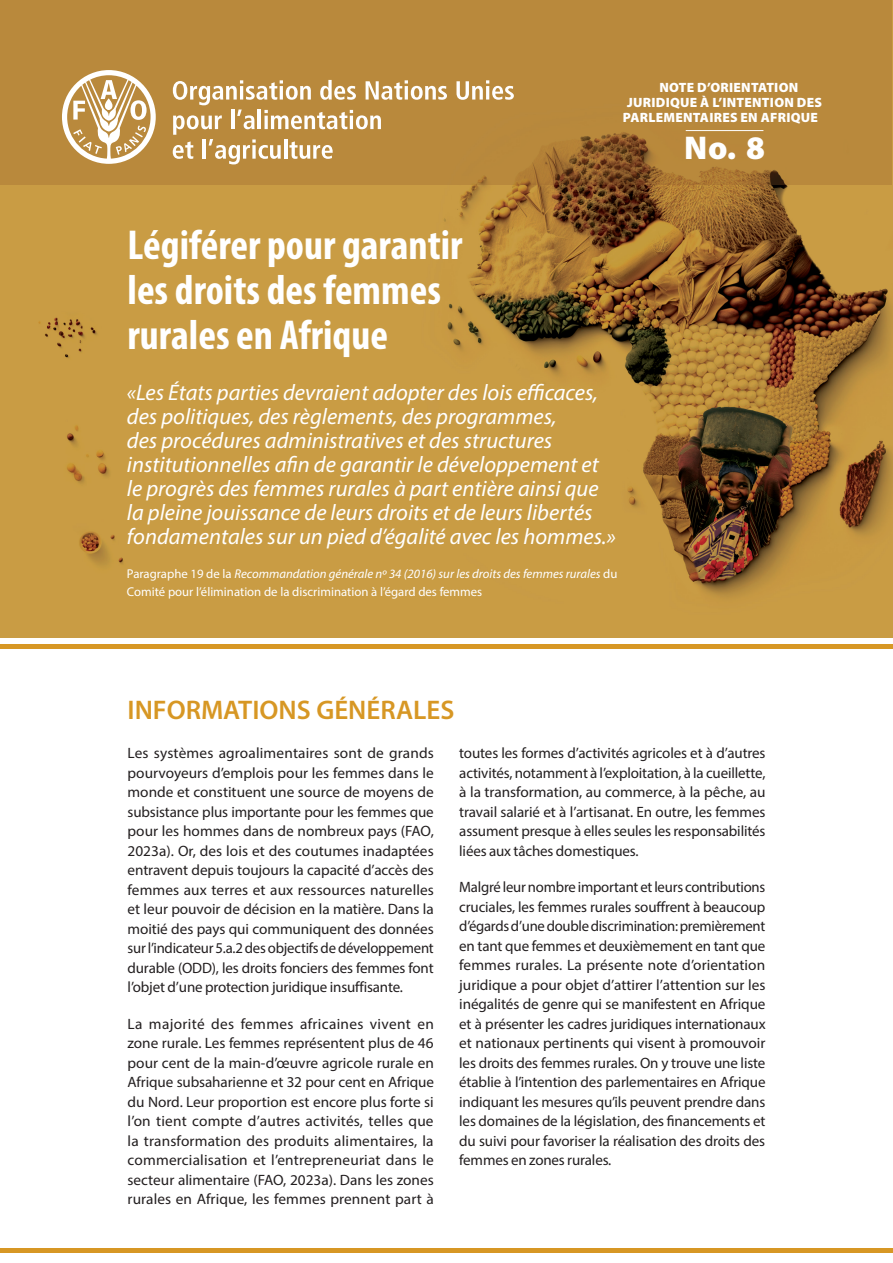
<style>
.page{position:relative;width:893px;height:1263px;background:#fff}
.page>*{position:absolute;margin:0;border:0;box-sizing:border-box;transform-origin:0 0}
.Title_cover{font:700 condensed 42px/45px "Myriad Pro";color:#fff}
.t1{font:900 33px "Myriad Pro";color:#fff}
.Heading_1{font:600 27px "Myriad Pro";color:#d79724}
.Quote_cover{font:italic 22.5px/24px "Myriad Pro";color:#fff}
.Body_Text{font:15px/19.5px "Myriad Pro";letter-spacing:-.01em;color:#231f20;text-align:justify}
.t2{font:900 13.5px "Myriad Pro";letter-spacing:.02em;color:#fff}
.t3{font:12.75px/17.2px "Myriad Pro";color:#fff}
.s1{font-style:italic}
</style>
<div class="page">
<img style="left:0;top:0;width:893px;height:638px">
<div style="left:0;top:644px;width:893px;height:5px;background:#d79724"></div>
<hr style="left:0;top:1248px;width:893px;height:4px;background:#d79724">
<div style="left:0;top:0;width:892px;height:185px;background:#b9893c"></div>
<svg style="left:62px;top:70px;width:94px;height:94px"></svg>
<svg style="left:456px;top:80px;width:58px;height:20px"></svg>
<svg style="left:173px;top:80px;width:274px;height:84px"></svg>
<hr style="left:686px;top:130px;width:77px;height:1px;background:#fff">
<p class="t2" style="left:659px;top:79px;width:140px">NOTE D’ORIENTATION</p>
<p class="t2" style="left:627px;top:94px;width:196px">JURIDIQUE À L’INTENTION DES</p>
<p class="t2" style="left:623px;top:109px;width:197px">PARLEMENTAIRES EN AFRIQUE</p>
<p class="t1" style="left:684px;top:126px;width:82px">No. 8</p>
<p class="Title_cover" style="left:128px;top:222px;width:337px">Légiférer pour garantir les droits des femmes rurales en Afrique</p>
<p class="Quote_cover" style="left:127px;top:380px;width:490px">«Les États parties devraient adopter des lois efficaces, des politiques, des règlements, des programmes,<br>des procédures administratives et des structures institutionnelles afin de garantir le développement et le progrès des femmes rurales à part entière ainsi que la pleine jouissance de leurs droits et de leurs libertés fondamentales sur un pied d’égalité avec les hommes.»</p>
<p class="t3" style="left:127px;top:565px;width:492px">Paragraphe 19 de la <span class="s1">Recommandation générale nº 34 (2016) sur les droits des femmes rurales</span> du<br>Comité pour l’élimination de la discrimination à l’égard des femmes</p>
<p class="Heading_1" style="left:128px;top:692px;width:328px">INFORMATIONS GÉNÉRALES</p>
<p class="Body_Text" style="left:128px;top:743px;width:308px">Les systèmes agroalimentaires sont de grands pourvoyeurs d’emplois pour les femmes dans le monde et constituent une source de moyens de subsistance plus importante pour les femmes que pour les hommes dans de nombreux pays (FAO, 2023a). Or, des lois et des coutumes inadaptées entravent depuis toujours la capacité d’accès des femmes aux terres et aux ressources naturelles et leur pouvoir de décision en la matière. Dans la moitié des pays qui communiquent des données sur l’indicateur 5.a.2 des objectifs de développement durable (ODD), les droits fonciers des femmes font l’objet d’une protection juridique insuffisante.</p>
<p class="Body_Text" style="left:128px;top:1014px;width:308px">La majorité des femmes africaines vivent en zone rurale. Les femmes représentent plus de 46 pour cent de la main-d’œuvre agricole rurale en Afrique subsaharienne et 32 pour cent en Afrique du Nord. Leur proportion est encore plus forte si l’on tient compte d’autres activités, telles que la transformation des produits alimentaires, la commercialisation et l’entrepreneuriat dans le secteur alimentaire (FAO, 2023a). Dans les zones rurales en Afrique, les femmes prennent part à</p>
<p class="Body_Text" style="left:459px;top:743px;width:308px">toutes les formes d’activités agricoles et à d’autres activités, notamment à l’exploitation, à la cueillette, à la transformation, au commerce, à la pêche, au travail salarié et à l’artisanat. En outre, les femmes assument presque à elles seules les responsabilités liées aux tâches domestiques.</p>
<p class="Body_Text" style="left:459px;top:877px;width:308px">Malgré leur nombre important et leurs contributions cruciales, les femmes rurales souffrent à beaucoup d’égards d’une double discrimination: premièrement en tant que femmes et deuxièmement en tant que femmes rurales. La présente note d’orientation juridique a pour objet d’attirer l’attention sur les inégalités de genre qui se manifestent en Afrique et à présenter les cadres juridiques internationaux et nationaux pertinents qui visent à promouvoir les droits des femmes rurales. On y trouve une liste établie à l’intention des parlementaires en Afrique indiquant les mesures qu’ils peuvent prendre dans les domaines de la législation, des financements et du suivi pour favoriser la réalisation des droits des femmes en zones rurales.</p>
</div>
